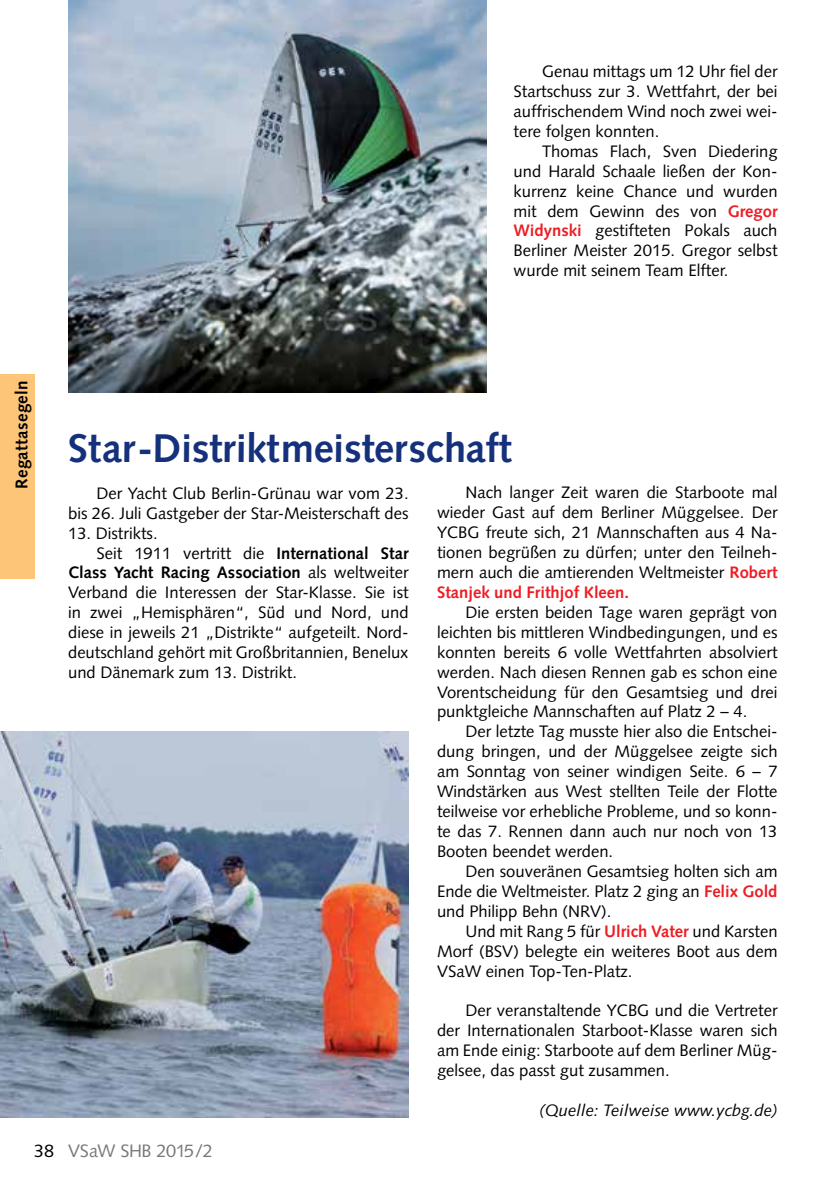
<style>
.page{position:relative;width:840px;height:1191px;background:#fff}
.page>*{position:absolute;margin:0;border:0;box-sizing:border-box;transform-origin:0 0}
.t1{font:700 40px "Syntax";letter-spacing:-.01em;color:#16317b}
.t2{font:18px "Syntax";letter-spacing:-.025em;color:#77787b}
.t3{font:700 17px "Syntax";letter-spacing:.015em;color:#000}
.t4{font:16.6px/20px "Syntax";color:#000;text-align:justify}
.t5{font:700 16.6px "Syntax";color:#000}
.t6{font:italic 16.6px "Syntax";color:#000}
.s1{font-weight:700;color:#ed1d24}
.s2{font-weight:700}
.s3{font-weight:400}
.s4{color:#000}
</style>
<div class="page">
<img style="left:0;top:731px;width:408px;height:386px">
<div style="left:0;top:374px;width:34px;height:204px;background:#fdc578"></div>
<img style="left:68px;top:0;width:418px;height:392px">
<p class="t4" style="left:513px;top:61px;width:265px;text-indent:28px">Genau mittags um 12 Uhr fiel der Startschuss zur 3. Wettfahrt, der bei auffrischendem Wind noch zwei wei&shy;tere folgen konnten.</p>
<p class="t4" style="left:513px;top:141px;width:265px;text-indent:28px">Thomas Flach, Sven Diedering und Harald Schaale ließen der Kon&shy;kurrenz keine Chance und wurden mit dem Gewinn des von <span class="s1">Gregor Widynski</span> gestifteten Pokals auch Berliner Meister 2015. Gregor selbst wurde mit seinem Team Elfter.</p>
<p class="t3" style="left:12px;top:489px;width:110px;rotate:-90deg">Regattasegeln</p>
<h1 class="t1" style="left:68px;top:425px;width:445px">Star-Distriktmeisterschaft</h1>
<p class="t4" style="left:68px;top:483px;width:342px;text-align:right">Der Yacht Club Berlin-Grünau war vom 23.<br>bis 26. Juli Gastgeber der Star-Meisterschaft des</p>
<p class="t4" style="left:68px;top:523px;width:91px">13. Distrikts.</p>
<p class="t4" style="left:96px;top:543px;width:313px">Seit 1911 vertritt die <span class="s2">International Star</span></p>
<p class="t5" style="left:68px;top:563px;width:342px">Class Yacht Racing Association <span class="s3">als weltweiter</span></p>
<p class="t4" style="left:68px;top:582px;width:342px">Verband die Interessen der Star-Klasse. Sie ist</p>
<p class="t4" style="left:68px;top:602px;width:342px">in zwei „Hemisphären“, Süd und Nord, und</p>
<p class="t4" style="left:68px;top:622px;width:342px">diese in jeweils 21 „Distrikte“ aufgeteilt. Nord-</p>
<p class="t4" style="left:68px;top:642px;width:342px">deutschland gehört mit Großbritannien, Benelux</p>
<p class="t4" style="left:68px;top:662px;width:230px">und Dänemark zum 13. Distrikt.</p>
<p class="t4" style="left:437px;top:482px;width:342px;text-indent:28px">Nach langer Zeit waren die Starboote mal wieder Gast auf dem Berliner Müggelsee. Der YCBG freute sich, 21 Mannschaften aus 4 Na&shy;tionen begrüßen zu dürfen; unter den Teilneh&shy;mern auch die amtierenden Weltmeister <span class="s1">Robert Stanjek und Frithjof Kleen.</span></p>
<p class="t4" style="left:437px;top:602px;width:342px;text-indent:28px">Die ersten beiden Tage waren geprägt von leichten bis mittleren Windbedingungen, und es konnten bereits 6 volle Wettfahrten absolviert werden. Nach diesen Rennen gab es schon eine Vorentscheidung für den Gesamtsieg und drei punktgleiche Mannschaften auf Platz 2 – 4.</p>
<p class="t4" style="left:437px;top:721px;width:342px;text-indent:28px">Der letzte Tag musste hier also die Entschei&shy;dung bringen, und der Müggelsee zeigte sich am Sonntag von seiner windigen Seite. 6 – 7<br>Windstärken aus West stellten Teile der Flotte teilweise vor erhebliche Probleme, und so konn&shy;te das 7. Rennen dann auch nur noch von 13<br>Booten beendet werden.</p>
<p class="t4" style="left:437px;top:861px;width:342px;text-indent:28px">Den souveränen Gesamtsieg holten sich am Ende die Weltmeister. Platz 2 ging an <span class="s1">Felix Gold </span>und Philipp Behn (NRV).</p>
<p class="t4" style="left:437px;top:921px;width:342px;text-indent:28px">Und mit Rang 5 für <span class="s1">Ulrich Vater</span> und Karsten Morf (BSV) belegte ein weiteres Boot aus dem VSaW einen Top-Ten-Platz.</p>
<p class="t4" style="left:437px;top:1000px;width:342px;text-indent:28px">Der veranstaltende YCBG und die Vertreter der Internationalen Starboot-Klasse waren sich am Ende einig: Starboote auf dem Berliner Müg&shy;gelsee, das passt gut zusammen.</p>
<p class="t6" style="left:539px;top:1100px;width:239px">(Quelle: Teilweise www.ycbg.de)</p>
<p class="t2" style="left:34px;top:1140px;width:180px"><span class="s4">38</span> VSaW SHB 2015/2</p>
</div>
